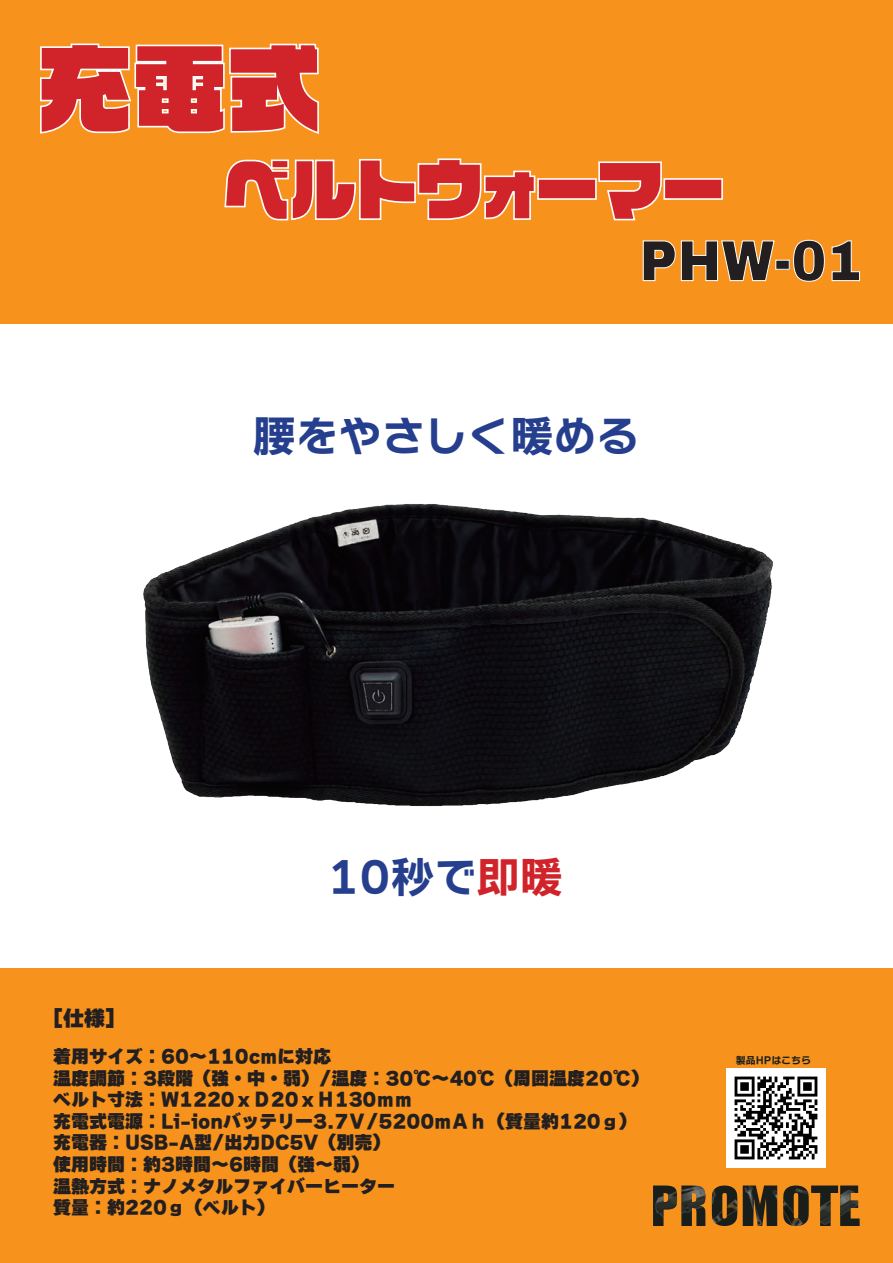
<style>
.page{position:relative;width:893px;height:1263px;background:#fff}
.page>*{position:absolute;margin:0;border:0;box-sizing:border-box;transform-origin:0 0}
.t1{font:94.5px "VDL Logo Jr Black Black";color:#d1232a}
.t2{font:67.5px "VDL Logo Jr Black Black";letter-spacing:-.07em;color:#d1232a}
.t3{font:900 57.6px "Archivo";color:#231f20;scale:.92 1}
.t4{font:42.9px "Nitalago Ruika 06";color:#253f8e}
.t5{font:21px "Ruika 09";color:#231f20}
.t6{font:18px/21.6px "Ruika 09";color:#231f20}
.t7{font:9.9px "Nitalago Ruika 06";color:#191e1b}
.s1{color:#d1232a}
</style>
<div class="page">
<div style="left:0;top:0;width:893px;height:324px;background:#f7931d"></div>
<div style="left:0;top:968px;width:893px;height:295px;background:#f7931d"></div>
<img style="left:143px;top:504px;width:630px;height:303px">
<svg style="left:642px;top:240px;width:133px;height:42px"></svg>
<div style="left:775px;top:260px;width:15px;height:10px;border:1px solid #fff"></div>
<svg style="left:793px;top:239px;width:32px;height:43px"></svg>
<svg style="left:831px;top:240px;width:29px;height:42px"></svg>
<svg style="left:40px;top:43px;width:279px;height:91px"></svg>
<img style="left:653px;top:1185px;width:104px;height:41px">
<img style="left:820px;top:1185px;width:40px;height:41px">
<img style="left:814px;top:1185px;width:13px;height:24px">
<img style="left:757px;top:1185px;width:57px;height:41px">
<img style="left:697px;top:1188px;width:55px;height:38px">
<svg style="left:224px;top:158px;width:312px;height:63px"></svg>
<div style="left:537px;top:178px;width:60px;height:22px;border:2px solid #fff"></div>
<svg style="left:598px;top:161px;width:64px;height:60px"></svg>
<div style="left:663px;top:178px;width:60px;height:22px;border:2px solid #fff"></div>
<img style="left:726px;top:1068px;width:99px;height:99px">
<h1 class="t1" style="left:38px;top:20px;width:285px">充電式</h1>
<h2 class="t2" style="left:223px;top:141px;width:506px">ベルトウォーマー</h2>
<h3 class="t3" style="left:639px;top:225px;width:243px">PHW-01</h3>
<h3 class="t4" style="left:253px;top:414px;width:388px">腰をやさしく暖める</h3>
<p class="t5" style="left:42px;top:1008px;width:85px">［仕様］</p>
<h3 class="t4" style="left:327px;top:856px;width:237px">10秒で<span class="s1">即暖</span></h3>
<p class="t6" style="left:53px;top:1045px;width:597px">着用サイズ：60～110cmに対応<br>温度調節：3段階（強・中・弱）/温度：30℃～40℃（周囲温度20℃）ベルト寸法：Ｗ1220ｘＤ20ｘＨ130ｍｍ<br>充電式電源：Li-ionバッテリー3.7Ｖ/5200mＡｈ（質量約120ｇ）充電器：USB-A型/出力DC5V（別売）<br>使用時間：約3時間～6時間（強～弱）<br>温熱方式：ナノメタルファイバーヒーター<br>質量：約220ｇ（ベルト）</p>
<p class="t7" style="left:736px;top:1055px;width:77px">製品HPはこちら</p>
</div>
